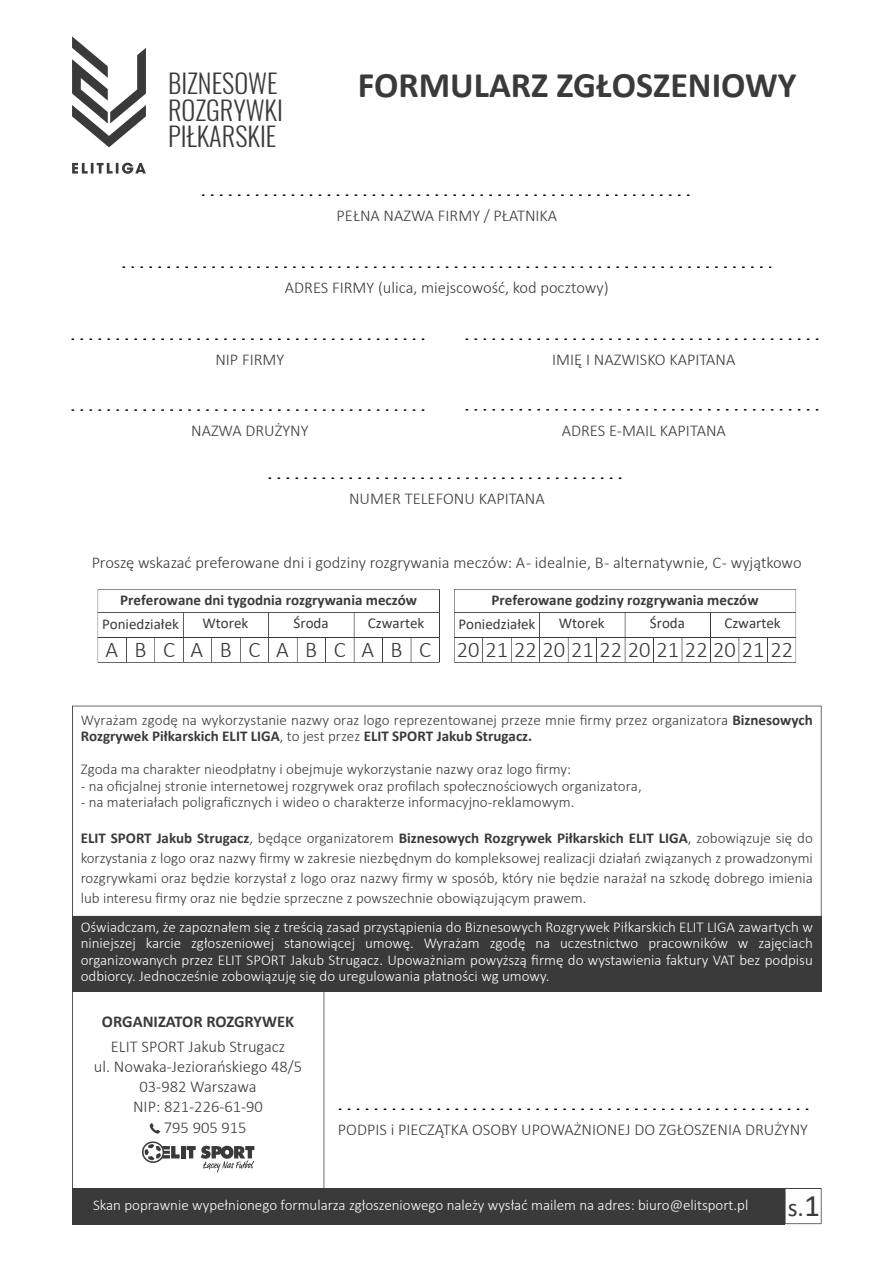
<style>
.page{position:relative;width:894px;height:1263px;background:#fff}
.page>*{position:absolute;margin:0;border:0;box-sizing:border-box;transform-origin:0 0}
.t1{font:700 36px "Calibri";color:#3a3a3a}
.t2{font:300 26.4px/26.4px "Oswald";color:#3a3a3a}
.t3{font:25.2px "Calibri";color:#3a3a3a}
.t4{font:300 22.5px "Calibri";color:#3a3a3a}
.t5{font:300 22.5px "Calibri";letter-spacing:.735em;color:#3a3a3a}
.t6{font:300 16.5px/20.1px "Calibri";color:#3a3a3a;text-align:center}
.t7{font:700 16.5px "Calibri";color:#3a3a3a}
.t8{font:300 15px/19.8px "Calibri";color:#3a3a3a}
.t9{font:300 15px/16.5px "Calibri";color:#fff;text-align:justify}
.t10{font:700 15px "Calibri";color:#3a3a3a}
.t11{font:15px "Calibri";color:#3a3a3a}
.s1{font-weight:700}
.s2{font-size:31.5px}
</style>
<div class="page">
<svg style="left:72px;top:36px;width:74px;height:111px"></svg>
<svg style="left:72px;top:163px;width:74px;height:11px"></svg>
<svg style="left:202px;top:194px;width:488px;height:2px"></svg>
<svg style="left:123px;top:266px;width:647px;height:2px"></svg>
<svg style="left:72px;top:409px;width:353px;height:2px"></svg>
<svg style="left:72px;top:338px;width:353px;height:2px"></svg>
<svg style="left:466px;top:338px;width:353px;height:2px"></svg>
<svg style="left:466px;top:409px;width:353px;height:2px"></svg>
<svg style="left:269px;top:477px;width:353px;height:2px"></svg>
<svg style="left:339px;top:1108px;width:468px;height:2px"></svg>
<div style="left:72px;top:916px;width:749px;height:76px;background:#3a3a3a"></div>
<div style="left:72px;top:1188px;width:749px;height:36px;background:#3a3a3a"></div>
<svg style="left:72px;top:992px;width:252px;height:196px"></svg>
<svg style="left:149px;top:1123px;width:11px;height:11px"></svg>
<svg style="left:98px;top:589px;width:341px;height:73px"></svg>
<svg style="left:454px;top:589px;width:341px;height:73px"></svg>
<svg style="left:72px;top:706px;width:749px;height:210px"></svg>
<svg style="left:785px;top:1189px;width:36px;height:35px"></svg>
<h2 class="t2" style="left:168px;top:69px;width:116px">BIZNESOWE<br>ROZGRYWKI<br>PIŁKARSKIE</h2>
<h1 class="t1" style="left:357px;top:70px;width:440px">FORMULARZ ZGŁOSZENIOWY</h1>
<p class="t6" style="left:336px;top:207px;width:222px">PEŁNA NAZWA FIRMY / PŁATNIKA</p>
<p class="t6" style="left:285px;top:279px;width:325px">ADRES FIRMY (ulica, miejscowość, kod pocztowy)</p>
<p class="t6" style="left:215px;top:351px;width:70px">NIP FIRMY</p>
<p class="t6" style="left:552px;top:351px;width:184px">IMIĘ I NAZWISKO KAPITANA</p>
<p class="t6" style="left:191px;top:422px;width:119px">NAZWA DRUŻYNY</p>
<p class="t6" style="left:561px;top:422px;width:165px">ADRES E-MAIL KAPITANA</p>
<p class="t6" style="left:349px;top:490px;width:197px">NUMER TELEFONU KAPITANA</p>
<p class="t6" style="left:92px;top:554px;width:711px">Proszę wskazać preferowane dni i godziny rozgrywania meczów: A- idealnie, B- alternatywnie, C- wyjątkowo</p>
<p class="t10" style="left:120px;top:593px;width:298px">Preferowane dni tygodnia rozgrywania meczów</p>
<p class="t10" style="left:491px;top:593px;width:268px">Preferowane godziny rozgrywania meczów</p>
<p class="t11" style="left:458px;top:618px;width:78px">Poniedziałek</p>
<p class="t11" style="left:558px;top:617px;width:47px">Wtorek</p>
<p class="t11" style="left:649px;top:617px;width:37px">Środa</p>
<p class="t11" style="left:724px;top:617px;width:58px">Czwartek</p>
<h3 class="t4" style="left:456px;top:640px;width:338px">20 21 22 20 21 22 20 21 22 20 21 22</h3>
<p class="t11" style="left:102px;top:618px;width:78px">Poniedziałek</p>
<p class="t11" style="left:202px;top:617px;width:47px">Wtorek</p>
<p class="t11" style="left:293px;top:617px;width:37px">Środa</p>
<p class="t11" style="left:368px;top:617px;width:58px">Czwartek</p>
<h3 class="t5" style="left:105px;top:640px;width:327px">ABCABCABCABC</h3>
<p class="t8" style="left:81px;top:713px;width:733px;line-height:16.5px">Wyrażam zgodę na wykorzystanie nazwy oraz logo reprezentowanej przeze mnie firmy przez organizatora <span class="s1">Biznesowych<br>Rozgrywek Piłkarskich ELIT LIGA</span>, to jest przez <span class="s1">ELIT SPORT Jakub Strugacz.</span></p>
<p class="t8" style="left:81px;top:760px;width:491px">Zgoda ma charakter nieodpłatny i obejmuje wykorzystanie nazwy oraz logo firmy:</p>
<p class="t8" style="left:81px;top:777px;width:562px">- na oficjalnej stronie internetowej rozgrywek oraz profilach społecznościowych organizatora,</p>
<p class="t8" style="left:81px;top:793px;width:495px">- na materiałach poligraficznych i wideo o charakterze informacyjno-reklamowym.</p>
<p class="t8" style="left:81px;top:830px;width:733px;text-align:justify"><span class="s1">ELIT SPORT Jakub Strugacz</span>, będące organizatorem <span class="s1">Biznesowych Rozgrywek Piłkarskich ELIT LIGA</span>, zobowiązuje się do korzystania z logo oraz nazwy firmy w zakresie niezbędnym do kompleksowej realizacji działań związanych z prowadzonymi rozgrywkami oraz będzie korzystał z logo oraz nazwy firmy w sposób, który nie będzie narażał na szkodę dobrego imienia lub interesu firmy oraz nie będzie sprzeczne z powszechnie obowiązującym prawem.</p>
<p class="t9" style="left:81px;top:920px;width:733px">Oświadczam, że zapoznałem się z treścią zasad przystąpienia do Biznesowych Rozgrywek Piłkarskich ELIT LIGA zawartych w niniejszej karcie zgłoszeniowej stanowiącej umowę. Wyrażam zgodę na uczestnictwo pracowników w zajęciach organizowanych przez ELIT SPORT Jakub Strugacz. Upoważniam powyższą firmę do wystawienia faktury VAT bez podpisu odbiorcy. Jednocześnie zobowiązuję się do uregulowania płatności wg umowy.</p>
<p class="t7" style="left:102px;top:1015px;width:194px">ORGANIZATOR ROZGRYWEK</p>
<p class="t6" style="left:94px;top:1038px;width:210px">ELIT SPORT Jakub Strugacz<br>ul. Nowaka-Jeziorańskiego 48/5<br>03-982 Warszawa<br>NIP: 821-226-61-90</p>
<p class="t6" style="left:164px;top:1118px;width:84px">795 905 915</p>
<p class="t6" style="left:338px;top:1121px;width:471px">PODPIS i PIECZĄTKA OSOBY UPOWAŻNIONEJ DO ZGŁOSZENIA DRUŻYNY</p>
<p class="t9" style="left:93px;top:1198px;width:656px">Skan poprawnie wypełnionego formularza zgłoszeniowego należy wysłać mailem na adres: biuro@elitsport.pl</p>
<h3 class="t3" style="left:787px;top:1197px;width:34px">s.<span class="s2">1</span></h3>
</div>
